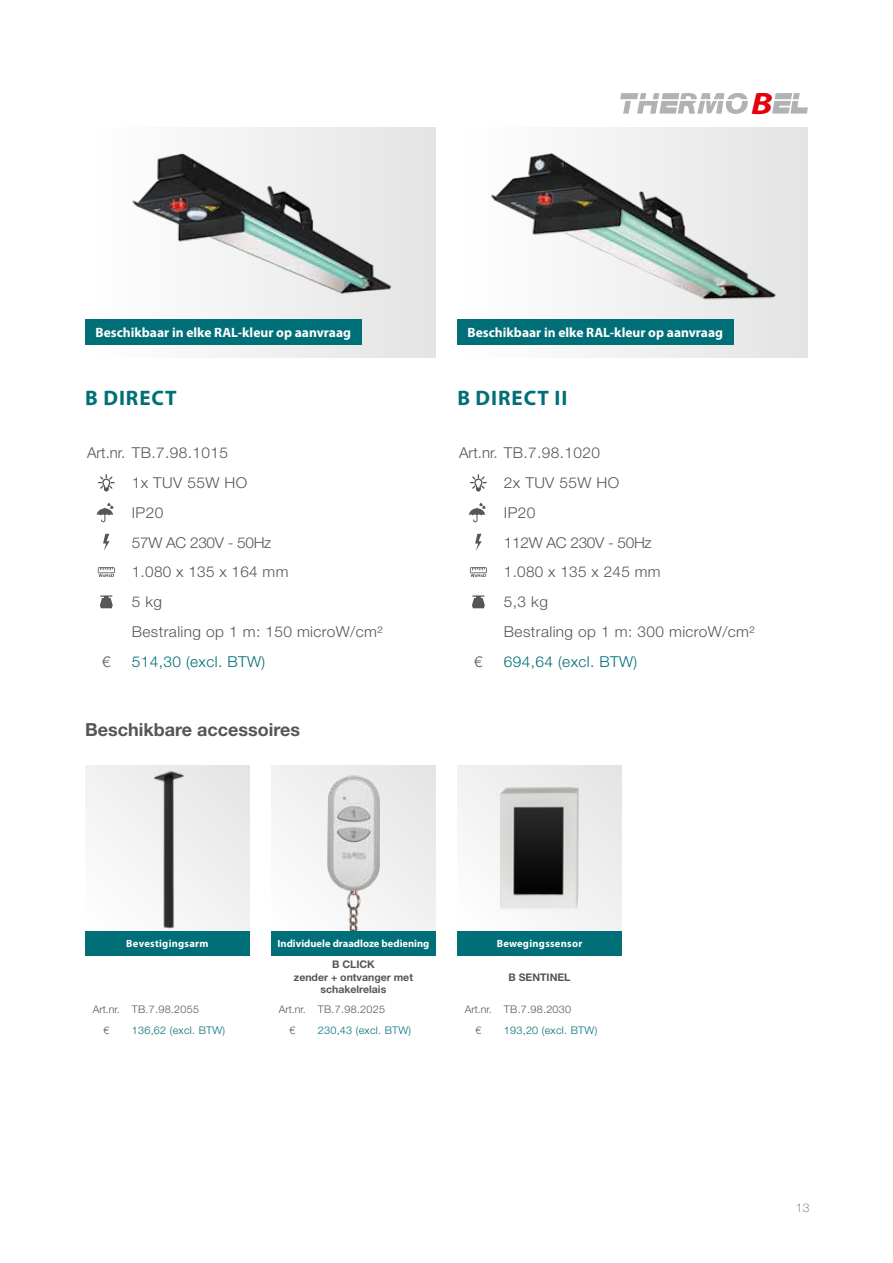
<style>
.page{position:relative;width:893px;height:1263px;background:#fff}
.page>*{position:absolute;margin:0;border:0;box-sizing:border-box;transform-origin:0 0}
.t1{font:italic 700 31.05px "Myriad Pro";color:#e3000b;scale:1.19 1}
.t2{font:700 21px "Myriad Pro";letter-spacing:.045em;color:#006f78}
.t3{font:700 18px "Helvetica Neue LT Std";color:#565655}
.t4{font:300 15px "Helvetica Neue LT Std";letter-spacing:.025em;color:#565655}
.t5{font:300 15px "Helvetica Neue LT Std";letter-spacing:.025em;color:#006f78}
.t6{font:300 15px "Helvetica Neue LT Std";letter-spacing:-.02em;color:#565655}
.t7{font:700 13.5px "Myriad Pro";color:#fff}
.t8{font:100 12px "Helvetica Neue LT Std";color:#565655}
.t9{font:300 10.5px/21.3px "Helvetica Neue LT Std";letter-spacing:.025em;color:#565655}
.t10{font:700 10.5px "Myriad Pro";letter-spacing:.01em;color:#fff}
.t11{font:300 10.5px "Helvetica Neue LT Std";letter-spacing:.025em;color:#006f78}
.t12{font:700 10.5px/12.6px "Helvetica Neue LT Std";color:#565655;text-align:center}
</style>
<div class="page">
<img style="left:85px;top:128px;width:351px;height:230px">
<img style="left:457px;top:128px;width:351px;height:230px">
<svg style="left:772px;top:93px;width:36px;height:21px"></svg>
<svg style="left:620px;top:93px;width:128px;height:21px"></svg>
<svg style="left:98px;top:474px;width:16px;height:17px"></svg>
<svg style="left:97px;top:503px;width:17px;height:19px"></svg>
<svg style="left:103px;top:534px;width:7px;height:17px"></svg>
<svg style="left:98px;top:567px;width:17px;height:10px"></svg>
<svg style="left:100px;top:595px;width:13px;height:13px"></svg>
<svg style="left:470px;top:474px;width:16px;height:17px"></svg>
<svg style="left:469px;top:503px;width:17px;height:19px"></svg>
<svg style="left:475px;top:534px;width:7px;height:17px"></svg>
<svg style="left:470px;top:567px;width:17px;height:10px"></svg>
<svg style="left:472px;top:595px;width:13px;height:13px"></svg>
<div style="left:85px;top:930px;width:165px;height:26px;background:#006f78"></div>
<img style="left:85px;top:765px;width:165px;height:165px">
<div style="left:271px;top:930px;width:165px;height:26px;background:#006f78"></div>
<img style="left:271px;top:765px;width:165px;height:165px">
<div style="left:457px;top:930px;width:165px;height:26px;background:#006f78"></div>
<img style="left:457px;top:765px;width:165px;height:165px">
<div style="left:85px;top:319px;width:276px;height:25px;background:#006f78"></div>
<div style="left:457px;top:319px;width:276px;height:25px;background:#006f78"></div>
<h1 class="t1" style="left:751px;top:83px;width:20px">B</h1>
<p class="t7" style="left:95px;top:323px;width:257px">Beschikbaar in elke RAL-kleur op aanvraag</p>
<p class="t7" style="left:468px;top:323px;width:257px">Beschikbaar in elke RAL-kleur op aanvraag</p>
<h2 class="t2" style="left:85px;top:385px;width:93px">B DIRECT</h2>
<h2 class="t2" style="left:457px;top:385px;width:112px">B DIRECT II</h2>
<p class="t4" style="left:87px;top:444px;width:142px">Art.nr. TB.7.98.1015</p>
<p class="t4" style="left:132px;top:474px;width:117px">1x TUV 55W HO</p>
<p class="t4" style="left:132px;top:503px;width:33px">IP20</p>
<p class="t6" style="left:132px;top:533px;width:141px">57W AC 230V - 50Hz</p>
<p class="t4" style="left:132px;top:563px;width:158px">1.080 x 135 x 164 mm</p>
<p class="t4" style="left:132px;top:593px;width:32px">5 kg</p>
<p class="t4" style="left:132px;top:622px;width:252px">Bestraling op 1 m: 150 microW/cm²</p>
<p class="t4" style="left:102px;top:652px;width:10px">€</p>
<p class="t5" style="left:132px;top:652px;width:135px">514,30 (excl. BTW)</p>
<p class="t3" style="left:85px;top:718px;width:216px">Beschikbare accessoires</p>
<p class="t4" style="left:459px;top:444px;width:142px">Art.nr. TB.7.98.1020</p>
<p class="t4" style="left:504px;top:474px;width:117px">2x TUV 55W HO</p>
<p class="t4" style="left:504px;top:503px;width:33px">IP20</p>
<p class="t6" style="left:504px;top:533px;width:149px">112W AC 230V - 50Hz</p>
<p class="t4" style="left:504px;top:563px;width:158px">1.080 x 135 x 245 mm</p>
<p class="t4" style="left:504px;top:593px;width:46px">5,3 kg</p>
<p class="t4" style="left:504px;top:622px;width:252px">Bestraling op 1 m: 300 microW/cm²</p>
<p class="t4" style="left:474px;top:652px;width:10px">€</p>
<p class="t5" style="left:504px;top:652px;width:135px">694,64 (excl. BTW)</p>
<p class="t10" style="left:126px;top:936px;width:84px">Bevestigingsarm</p>
<p class="t10" style="left:277px;top:936px;width:153px">Individuele draadloze bediening</p>
<p class="t10" style="left:497px;top:936px;width:87px">Bewegingssensor</p>
<p class="t9" style="left:103px;top:998px;width:97px;text-indent:-11px">Art.nr. TB.7.98.2055 €</p>
<p class="t11" style="left:132px;top:1024px;width:95px">136,62 (excl. BTW)</p>
<p class="t12" style="left:294px;top:958px;width:121px">B CLICK<br>zender + ontvanger met schakelrelais</p>
<p class="t9" style="left:289px;top:998px;width:97px;text-indent:-11px">Art.nr. TB.7.98.2025 €</p>
<p class="t11" style="left:318px;top:1024px;width:95px">230,43 (excl. BTW)</p>
<p class="t12" style="left:508px;top:970px;width:64px">B SENTINEL</p>
<p class="t9" style="left:475px;top:998px;width:97px;text-indent:-11px">Art.nr. TB.7.98.2030 €</p>
<p class="t11" style="left:504px;top:1024px;width:95px">193,20 (excl. BTW)</p>
<p class="t8" style="left:796px;top:1201px;width:15px">13</p>
</div>
